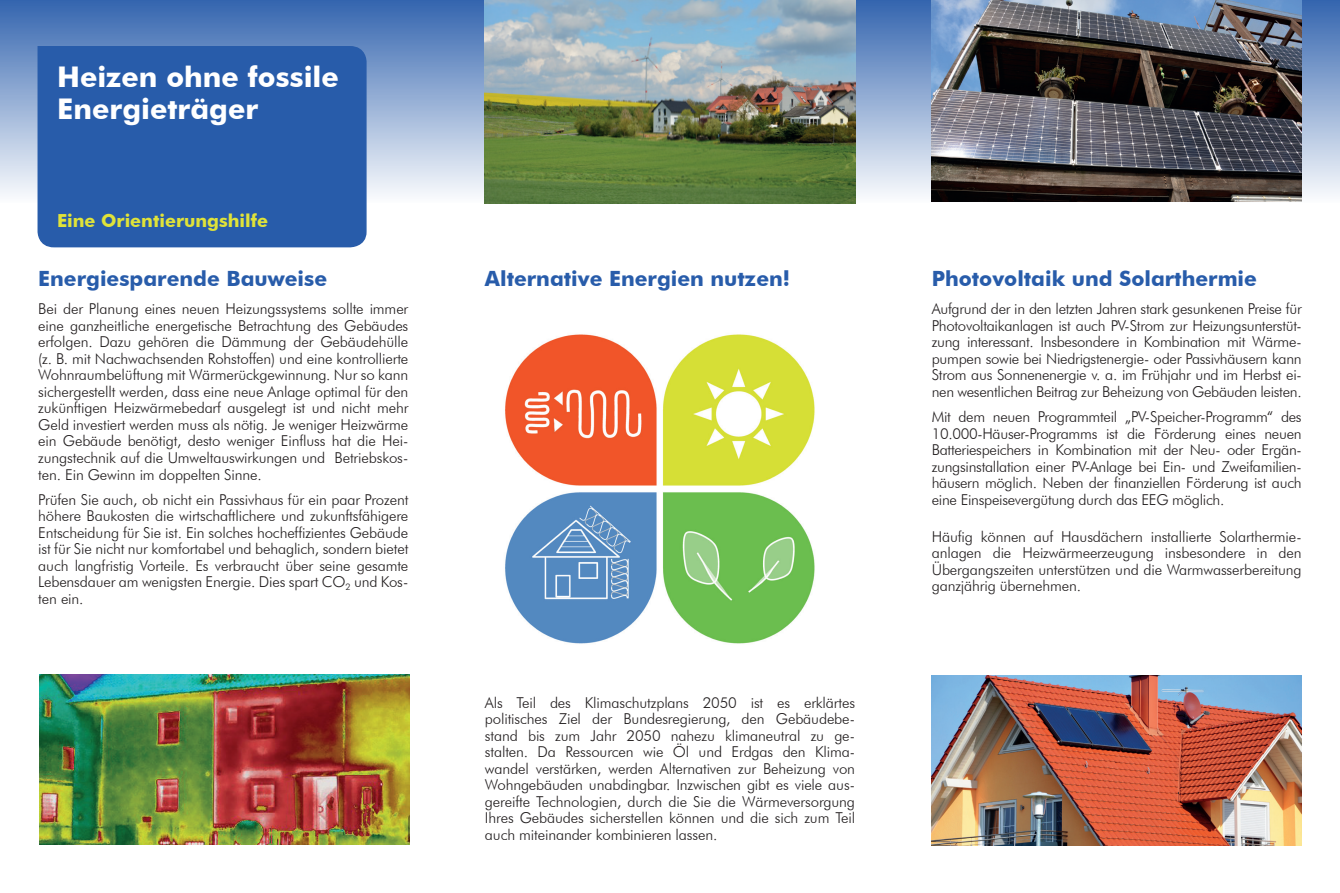
<style>
.page{position:relative;width:1340px;height:893px;background:#fff}
.page>*{position:absolute;margin:0;border:0;box-sizing:border-box;transform-origin:0 0}
.t1{font:700 28.5px/31.5px "Futura BT";color:#fff}
.t2{font:700 21px "Futura BT";color:#285caa}
.t3{font:700 18px "Futura BT";color:#e0e339}
.t4{font:300 15px/16.5px "Futura BT";letter-spacing:-.01em;color:#231f20;text-align:justify}
</style>
<div class="page">
<div style="left:0;top:0;width:1339px;height:203px;background:linear-gradient(to bottom,#3565af,#fbfbfc)"></div>
<img style="left:485px;top:0;width:370px;height:203px">
<div style="left:37px;top:45px;width:330px;height:203px;background:#285caa"></div>
<img style="left:39px;top:674px;width:370px;height:170px">
<img style="left:505px;top:334px;width:310px;height:310px">
<img style="left:931px;top:0;width:370px;height:202px">
<img style="left:931px;top:675px;width:370px;height:170px">
<h1 class="t1" style="left:57px;top:61px;width:283px">Heizen ohne fossile<br>Energieträger</h1>
<p class="t3" style="left:57px;top:210px;width:213px">Eine Orientierungshilfe</p>
<h2 class="t2" style="left:38px;top:266px;width:290px">Energiesparende Bauweise</h2>
<p class="t4" style="left:38px;top:301px;width:371px">Bei der Planung eines neuen Heizungssystems sollte immer eine ganzheitliche energetische Betrachtung des Gebäudes erfolgen. Dazu gehören die Dämmung der Gebäudehülle (z. B. mit Nachwachsenden Rohstoffen) und eine kontrollierte Wohnraumbelüftung mit Wärmerückgewinnung. Nur so kann sichergestellt werden, dass eine neue Anlage optimal für den zukünftigen Heizwärmebedarf ausgelegt ist und nicht mehr Geld investiert werden muss als nötig. Je weniger Heizwärme ein Gebäude benötigt, desto weniger Einfluss hat die Hei&shy;zungstechnik auf die Umweltauswirkungen und Betriebskos&shy;ten. Ein Gewinn im doppelten Sinne.</p>
<p class="t4" style="left:38px;top:491px;width:371px">Prüfen Sie auch, ob nicht ein Passivhaus für ein paar Prozent höhere Baukosten die wirtschaftlichere und zukunftsfähigere Entscheidung für Sie ist. Ein solches hocheffizientes Gebäude ist für Sie nicht nur komfortabel und behaglich, sondern bietet auch langfristig Vorteile. Es verbraucht über seine gesamte Lebensdauer am wenigsten Energie. Dies spart CO<sub>2</sub> und Kos&shy;ten ein.</p>
<h2 class="t2" style="left:485px;top:266px;width:307px">Alternative Energien nutzen!</h2>
<p class="t4" style="left:485px;top:694px;width:372px">Als Teil des Klimaschutzplans 2050 ist es erklärtes politisches Ziel der Bundesregierung, den Gebäudebe&shy;stand bis zum Jahr 2050 nahezu klimaneutral zu ge&shy;stalten. Da Ressourcen wie Öl und Erdgas den Klima&shy;wandel verstärken, werden Alternativen zur Beheizung von Wohngebäuden unabdingbar. Inzwischen gibt es viele aus&shy;gereifte Technologien, durch die Sie die Wärmeversorgung Ihres Gebäudes sicherstellen können und die sich zum Teil auch miteinander kombinieren lassen.</p>
<h2 class="t2" style="left:931px;top:266px;width:327px">Photovoltaik und Solarthermie</h2>
<p class="t4" style="left:931px;top:301px;width:371px">Aufgrund der in den letzten Jahren stark gesunkenen Preise für Photovoltaikanlagen ist auch PV-Strom zur Heizungsunterstüt&shy;zung interessant. Insbesondere in Kombination mit Wärme&shy;pumpen sowie bei Niedrigstenergie- oder Passivhäusern kann Strom aus Sonnenenergie v. a. im Frühjahr und im Herbst ei&shy;nen wesentlichen Beitrag zur Beheizung von Gebäuden leisten.</p>
<p class="t4" style="left:931px;top:408px;width:371px">Mit dem neuen Programmteil „PV-Speicher-Programm“ des 10.000-Häuser-Programms ist die Förderung eines neuen Batteriespeichers in Kombination mit der Neu- oder Ergän&shy;zungsinstallation einer PV-Anlage bei Ein- und Zweifamilien&shy;häusern möglich. Neben der finanziellen Förderung ist auch eine Einspeisevergütung durch das EEG möglich.</p>
<p class="t4" style="left:931px;top:528px;width:371px">Häufig können auf Hausdächern installierte Solarthermie&shy;anlagen die Heizwärmeerzeugung insbesondere in den Übergangszeiten unterstützen und die Warmwasserbereitung ganzjährig übernehmen.</p>
</div>
